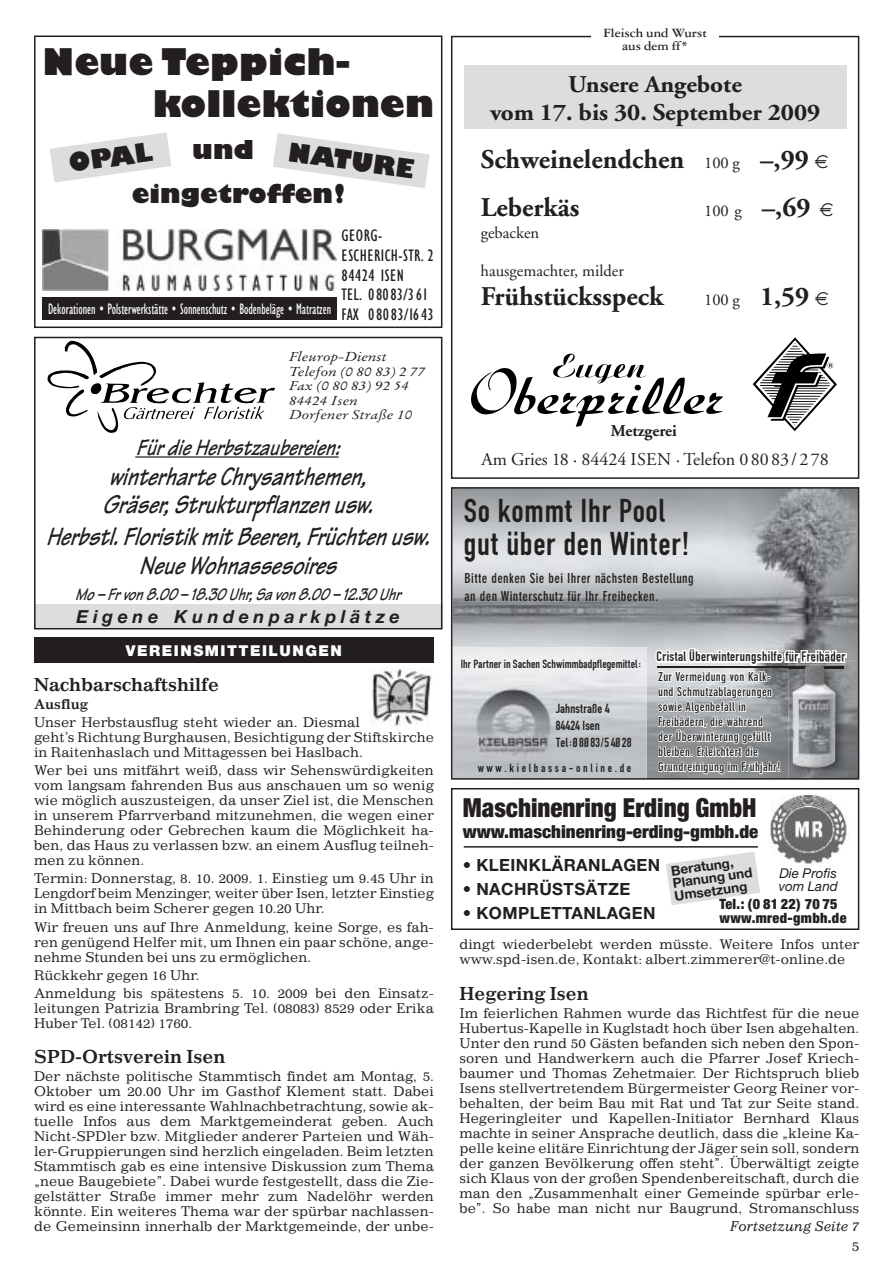
<style>
.page{position:relative;width:893px;height:1263px;background:#fff}
.page>*{position:absolute;margin:0;border:0;box-sizing:border-box;transform-origin:0 0}
.t1{font:800 36px/42px "Gill Sans";color:#231f1f}
.t2{font:34.65px/33.2px "DIN 1451 Engschrift Regular";letter-spacing:.02em;color:#231f1f}
.t3{font:italic 700 27px/28.5px "Tekton";color:#231f1f;scale:.8 1}
.t4{font:700 27px/47.8px "Adobe Garamond";color:#231f1f}
.t5{font:900 condensed 26.25px "Helvetica Neue";color:#231f1f;scale:.95 1}
.t6{font:800 25.5px/44.2px "Gill Sans";color:#231f1f}
.t7{font:700 24px/28.5px "Adobe Garamond";color:#231f1f;text-align:center;scale:1.05 1}
.t8{font:italic 700 24px "Tekton";color:#231f1f;scale:.8 1}
.t9{font:700 18px "Impressum";color:#231f1f}
.t10{font:italic 700 18px "Tekton";color:#231f1f;scale:.8 1}
.t11{font:18px "Adobe Garamond";color:#231f1f}
.t12{font:900 condensed 18px "Helvetica Neue";color:#231f1f;scale:1.05 1}
.t13{font:italic 700 18px "Helvetica Neue";letter-spacing:.25em;color:#231f1f}
.t14{font:condensed 17.25px/19.6px "Gill Sans";letter-spacing:.025em;color:#231f1f}
.t15{font:700 16.8px "Helvetica Neue";letter-spacing:.025em;color:#231f1f}
.t16{font:16.5px "Adobe Garamond";color:#231f1f}
.t17{font:700 16.5px "Adobe Garamond";color:#231f1f}
.t18{font:condensed 15.75px "Gill Sans";color:#fff;scale:.8 1}
.t19{font:900 15px "Helvetica Neue";letter-spacing:.1em;color:#fff}
.t20{font:900 condensed 14.25px/13.5px "Helvetica Neue";letter-spacing:.025em;color:#231f1f}
.t21{font:13.8px/16.6px "DIN 1451 Engschrift Regular";color:#231f1f}
.t22{font:13.5px/15px "Impressum";color:#231f1f;text-align:justify}
.t23{font:700 condensed 13.5px/18px "DIN Neuzeit Grotesk";letter-spacing:.03em;color:#231f1f}
.t24{font:13.5px "DIN Engschrift Alternate";letter-spacing:.03em;color:#231f1f}
.t25{font:700 13.5px/12.8px "Helvetica Neue";color:#231f1f}
.t26{font:700 13.5px/13.5px "Garamond Three";color:#231f1f;text-align:center}
.t27{font:italic 13.5px "Impressum";color:#231f1f}
.t28{font:italic 13.5px/12.8px "Helvetica Neue";color:#231f1f}
.t29{font:700 13.5px "Impressum";color:#231f1f}
.t30{font:italic 12.75px/14.5px "Stempel Garamond";color:#231f1f;scale:1.2 1}
.t31{font:12.45px "DIN 1451 Engschrift Regular";color:#231f1f}
.t32{font:12.45px "DIN 1451 Engschrift Regular";letter-spacing:.21em;color:#231f1f}
.t33{font:700 condensed 12px/15px "DIN Neuzeit Grotesk";letter-spacing:.03em;color:#231f1f}
.s1{font-weight:400;font-size:16.5px}
.s2{font-weight:700;font-size:27px}
</style>
<div class="page">
<div style="left:451px;top:36px;width:408px;height:443px;border:2px solid #231f1f"></div>
<div style="left:591px;top:28px;width:128px;height:26px;background:#fff"></div>
<div style="left:463px;top:66px;width:383px;height:63px;background:#dcdddf"></div>
<svg style="left:471px;top:353px;width:252px;height:74px"></svg>
<svg style="left:752px;top:337px;width:85px;height:94px"></svg>
<div style="left:34px;top:36px;width:408px;height:292px;border:2px solid #231f1f"></div>
<img style="left:43px;top:230px;width:294px;height:61px">
<div style="left:43px;top:297px;width:294px;height:23px;background:#231f1f"></div>
<svg style="left:50px;top:132px;width:121px;height:51px"></svg>
<svg style="left:273px;top:133px;width:156px;height:55px"></svg>
<svg style="left:451px;top:487px;width:409px;height:443px"></svg>
<img style="left:770px;top:794px;width:80px;height:75px">
<hr style="left:463px;top:846px;width:295px;height:2px;background:#231f1f">
<svg style="left:665px;top:852px;width:95px;height:53px"></svg>
<div style="left:34px;top:638px;width:400px;height:25px;background:#231f1f"></div>
<img style="left:369px;top:667px;width:63px;height:60px">
<div style="left:34px;top:605px;width:408px;height:24px;background:#dcdddf"></div>
<svg style="left:48px;top:341px;width:227px;height:92px"></svg>
<hr style="left:135px;top:456px;width:72px;height:2px;background:#231f1f">
<hr style="left:207px;top:456px;width:96px;height:2px;background:#231f1f">
<hr style="left:303px;top:456px;width:35px;height:2px;background:#231f1f">
<div style="left:34px;top:337px;width:408px;height:292px;border:2px solid #231f1f"></div>
<h1 class="t1" style="left:153px;top:44px;width:282px;text-indent:-110px">Neue Teppich&shy;kollektionen</h1>
<h3 class="t6" style="left:132px;top:130px;width:214px;text-indent:61px">und eingetroffen!</h3>
<h3 class="t6" style="left:66px;top:143px;width:85px;rotate:-8deg">OPAL</h3>
<h3 class="t6" style="left:291px;top:132px;width:128px;rotate:8deg">NATURE</h3>
<p class="t18" style="left:48px;top:303px;width:355px">Dekorationen • Polsterwerkstätte • Sonnenschutz • Bodenbeläge • Matratzen</p>
<p class="t14" style="left:341px;top:228px;width:94px">GEORG-<br>ESCHERICH-STR. 2<br>84424 ISEN<br>TEL. 08083/361<br>FAX 08083/1643</p>
<p class="t30" style="left:289px;top:350px;width:115px">Fleurop-Dienst<br>Telefon (0 80 83) 2 77<br>Fax (0 80 83) 92 54<br>84424 Isen<br>Dorfener Straße 10</p>
<h3 class="t8" style="left:136px;top:439px;width:261px">Für die Herbstzaubereien:</h3>
<h3 class="t3" style="left:102px;top:466px;width:345px">winterharte Chrysanthemen,<br>Gräser,Strukturpflanzen usw.</h3>
<h3 class="t3" style="left:46px;top:526px;width:487px;text-align:center">Herbstl.Floristik mit Beeren,Früchten usw.<br>Neue Wohnassesoires</h3>
<h3 class="t10" style="left:75px;top:588px;width:408px">Mo– Fr von 8.00 – 18.30 Uhr,Sa von 8.00 – 12.30 Uhr</h3>
<h3 class="t13" style="left:77px;top:610px;width:325px">Eigene Kundenparkplätze</h3>
<p class="t19" style="left:126px;top:645px;width:217px">VEREINSMITTEILUNGEN</p>
<h3 class="t9" style="left:34px;top:678px;width:186px">Nachbarschaftshilfe</h3>
<p class="t29" style="left:34px;top:699px;width:55px">Ausflug</p>
<p class="t22" style="left:34px;top:716px;width:401px;text-align:left">Unser Herbstausflug steht wieder an. Diesmal<br>geht’s Richtung Burghausen, Besichtigung der Stiftskirche in Raitenhaslach und Mittagessen bei Haslbach.</p>
<p class="t22" style="left:34px;top:764px;width:401px">Wer bei uns mitfährt weiß, dass wir Sehenswürdigkeiten vom langsam fahrenden Bus aus anschauen um so wenig wie möglich auszusteigen, da unser Ziel ist, die Menschen in unserem Pfarrverband mitzunehmen, die wegen einer Behinderung oder Gebrechen kaum die Möglichkeit ha&shy;ben, das Haus zu verlassen bzw. an einem Ausflug teilneh&shy;men zu können.</p>
<p class="t22" style="left:34px;top:872px;width:401px">Termin: Donnerstag, 8. 10. 2009. 1. Einstieg um 9.45 Uhr in Lengdorf beim Menzinger, weiter über Isen, letzter Einstieg in Mittbach beim Scherer gegen 10.20 Uhr.</p>
<p class="t22" style="left:34px;top:921px;width:401px">Wir freuen uns auf Ihre Anmeldung, keine Sorge, es fah&shy;ren genügend Helfer mit, um Ihnen ein paar schöne, ange&shy;nehme Stunden bei uns zu ermöglichen.</p>
<p class="t22" style="left:34px;top:967px;width:401px;line-height:18.1px">Rückkehr gegen 16 Uhr.<br>Anmeldung bis spätestens 5. 10. 2009 bei den Einsatz-</p>
<p class="t22" style="left:34px;top:1002px;width:401px">leitungen Patrizia Brambring Tel. (08083) 8529 oder Erika<br>Huber Tel. (08142) 1760.</p>
<h3 class="t9" style="left:34px;top:1050px;width:193px">SPD-Ortsverein Isen</h3>
<p class="t22" style="left:34px;top:1070px;width:401px">Der nächste politische Stammtisch findet am Montag, 5.<br>Oktober um 20.00 Uhr im Gasthof Klement statt. Dabei wird es eine interessante Wahlnachbetrachtung, sowie ak&shy;tuelle Infos aus dem Marktgemeinderat geben. Auch Nicht-SPDler bzw. Mitglieder anderer Parteien und Wäh&shy;ler-Gruppierungen sind herzlich eingeladen. Beim letzten Stammtisch gab es eine intensive Diskussion zum Thema „neue Baugebiete”. Dabei wurde festgestellt, dass die Zie&shy;gelstätter Straße immer mehr zum Nadelöhr werden könnte. Ein weiteres Thema war der spürbar nachlassen&shy;de Gemeinsinn innerhalb der Marktgemeinde, der unbe-</p>
<p class="t26" style="left:603px;top:27px;width:105px">Fleisch und Wurst aus dem ff*</p>
<h3 class="t7" style="left:490px;top:72px;width:316px">Unsere Angebote<br>vom 17. bis 30. September 2009</h3>
<h3 class="t4" style="left:480px;top:138px;width:329px">Schweinelendchen <span class="s1">100 g</span> –,99<br>Leberkäs</h3>
<p class="t16" style="left:704px;top:204px;width:108px">100 g <span class="s2">–,69</span></p>
<p class="t16" style="left:480px;top:226px;width:60px">gebacken</p>
<p class="t16" style="left:480px;top:264px;width:145px">hausgemachter, milder</p>
<h3 class="t4" style="left:480px;top:275px;width:184px">Frühstücksspeck</h3>
<p class="t16" style="left:704px;top:293px;width:107px">100 g <span class="s2">1,59</span></p>
<p class="t17" style="left:610px;top:424px;width:67px">Metzgerei</p>
<h3 class="t11" style="left:481px;top:452px;width:348px">Am Gries 18 · 84424 ISEN · Telefon 0 80 83 / 2 78</h3>
<h2 class="t2" style="left:464px;top:497px;width:227px">So kommt Ihr Pool gut über den Winter!</h2>
<p class="t23" style="left:464px;top:570px;width:230px">Bitte denken Sie bei Ihrer nächsten Bestellung an den Winterschutz für Ihr Freibecken.</p>
<p class="t31" style="left:460px;top:659px;width:182px">Ihr Partner in Sachen Schwimmbadpflegemittel:</p>
<p class="t21" style="left:555px;top:702px;width:77px">Jahnstraße 4<br>84424 Isen<br>Tel:0 80 83/5 40 28</p>
<p class="t32" style="left:477px;top:764px;width:155px">www.kielbassa-online.de</p>
<p class="t24" style="left:656px;top:652px;width:190px">Cristal Überwinterungshilfe für Freibäder</p>
<p class="t33" style="left:658px;top:670px;width:124px">Zur Vermeidung von Kalk&shy;und Schmutzablagerungen sowie Algenbefall in<br>Freibädern, die während<br>der Überwinterung gefüllt bleiben. Erleichtert die<br>Grundreinigung im Frühjahr!</p>
<h3 class="t5" style="left:463px;top:799px;width:310px">Maschinenring Erding GmbH</h3>
<h3 class="t12" style="left:463px;top:825px;width:283px">www.maschinenring-erding-gmbh.de</h3>
<p class="t15" style="left:463px;top:859px;width:199px">• KLEINKLÄRANLAGEN</p>
<p class="t15" style="left:463px;top:883px;width:169px">• NACHRÜSTSÄTZE</p>
<p class="t15" style="left:463px;top:907px;width:194px">• KOMPLETTANLAGEN</p>
<p class="t25" style="left:670px;top:866px;width:82px;rotate:-8deg">Beratung,<br>Planung und<br>Umsetzung</p>
<p class="t20" style="left:719px;top:899px;width:129px">Tel.: (0 81 22) 70 75 www.mred-gmbh.de</p>
<p class="t28" style="left:778px;top:868px;width:61px">Die Profis vom Land</p>
<p class="t22" style="left:459px;top:937px;width:401px">dingt wiederbelebt werden müsste. Weitere Infos unter www.spd-isen.de, Kontakt: albert.zimmerer@t-online.de</p>
<h3 class="t9" style="left:459px;top:987px;width:131px">Hegering Isen</h3>
<p class="t22" style="left:459px;top:1007px;width:401px">Im feierlichen Rahmen wurde das Richtfest für die neue Hubertus-Kapelle in Kuglstadt hoch über Isen abgehalten.<br>Unter den rund 50 Gästen befanden sich neben den Spon&shy;soren und Handwerkern auch die Pfarrer Josef Kriech&shy;baumer und Thomas Zehetmaier. Der Richtspruch blieb Isens stellvertretendem Bürgermeister Georg Reiner vor&shy;behalten, der beim Bau mit Rat und Tat zur Seite stand.<br>Hegeringleiter und Kapellen-Initiator Bernhard Klaus machte in seiner Ansprache deutlich, dass die „kleine Ka&shy;pelle keine elitäre Einrichtung der Jäger sein soll, sondern der ganzen Bevölkerung offen steht”. Überwältigt zeigte sich Klaus von der großen Spendenbereitschaft, durch die man den „Zusammenhalt einer Gemeinde spürbar erle&shy;be”. So habe man nicht nur Baugrund, Stromanschluss</p>
<p class="t27" style="left:730px;top:1221px;width:131px">Fortsetzung Seite 7</p>
<p class="t22" style="left:851px;top:1240px;width:9px">5</p>
</div>
